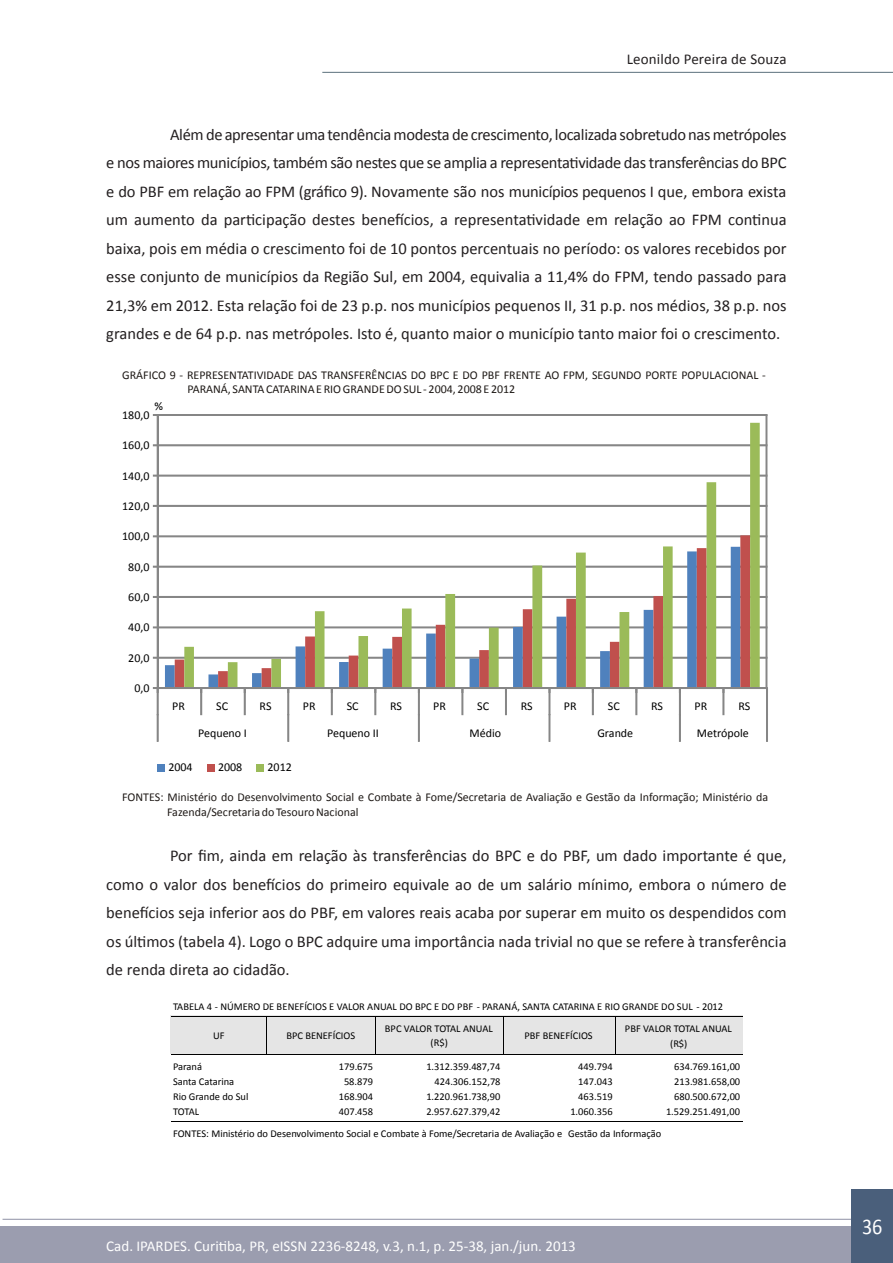
<style>
.page{position:relative;width:893px;height:1263px;background:#fff}
.page>*{position:absolute;margin:0;border:0;box-sizing:border-box;transform-origin:0 0}
.t1{font:22.5px "Calibri";color:#fff;scale:.9 1}
.TEXTO_NORMAL{font:16.5px/28.5px "Calibri";color:#231f20;text-align:justify}
.t2{font:15px "Calibri";color:#fff}
.t3{font:15px "Calibri";letter-spacing:.01em;color:#231f20}
.t4{font:12px/13.5px "Calibri";color:#1f1a17}
.t5{font:12px "Calibri";color:#000}
.t6{font:10.5px/15px "Calibri";color:#000;text-align:center}
</style>
<div class="page">
<hr style="left:3px;top:1219px;width:890px;height:1px;background:#9b9daf">
<div style="left:0;top:1227px;width:893px;height:36px;background:#9b9daf"></div>
<hr style="left:322px;top:72px;width:571px;height:1px;background:#5b717c">
<div style="left:851px;top:1189px;width:42px;height:74px;background:#4a5f7b"></div>
<div style="left:158px;top:657px;width:609px;height:1px;border:1px solid #868686"></div>
<div style="left:158px;top:627px;width:609px;height:1px;border:1px solid #868686"></div>
<div style="left:158px;top:596px;width:609px;height:1px;border:1px solid #868686"></div>
<div style="left:158px;top:566px;width:609px;height:1px;border:1px solid #868686"></div>
<div style="left:158px;top:536px;width:609px;height:1px;border:1px solid #868686"></div>
<div style="left:158px;top:505px;width:609px;height:1px;border:1px solid #868686"></div>
<div style="left:158px;top:475px;width:609px;height:1px;border:1px solid #868686"></div>
<div style="left:158px;top:445px;width:609px;height:1px;border:1px solid #868686"></div>
<div style="left:158px;top:414px;width:609px;height:2px;border:1px solid #868686"></div>
<svg style="left:184px;top:423px;width:576px;height:264px"></svg>
<div style="left:157px;top:415px;width:1px;height:273px;border:1px solid #868686"></div>
<div style="left:766px;top:415px;width:1px;height:273px;border:1px solid #868686"></div>
<div style="left:158px;top:687px;width:609px;height:2px;border:1px solid #868686"></div>
<svg style="left:201px;top:688px;width:1px;height:27px"></svg>
<svg style="left:244px;top:688px;width:1px;height:27px"></svg>
<svg style="left:331px;top:688px;width:1px;height:27px"></svg>
<svg style="left:375px;top:688px;width:1px;height:27px"></svg>
<svg style="left:462px;top:688px;width:1px;height:27px"></svg>
<svg style="left:505px;top:688px;width:1px;height:27px"></svg>
<svg style="left:592px;top:688px;width:1px;height:27px"></svg>
<svg style="left:636px;top:688px;width:1px;height:27px"></svg>
<svg style="left:723px;top:688px;width:1px;height:27px"></svg>
<svg style="left:766px;top:688px;width:2px;height:27px"></svg>
<svg style="left:153px;top:687px;width:5px;height:54px"></svg>
<svg style="left:288px;top:688px;width:1px;height:53px"></svg>
<svg style="left:418px;top:688px;width:1px;height:53px"></svg>
<svg style="left:549px;top:688px;width:1px;height:53px"></svg>
<svg style="left:679px;top:688px;width:1px;height:53px"></svg>
<div style="left:766px;top:715px;width:2px;height:26px;border:1px solid #868686"></div>
<div style="left:157px;top:764px;width:8px;height:7px;background:#4f81bd"></div>
<div style="left:207px;top:764px;width:8px;height:7px;background:#c0504d"></div>
<div style="left:257px;top:764px;width:7px;height:7px;background:#9bbb59"></div>
<div style="left:171px;top:1016px;width:572px;height:38px;background:#e5e5e5"></div>
<hr style="left:171px;top:1016px;width:95px;height:1px;background:#000">
<hr style="left:267px;top:1016px;width:108px;height:1px;background:#000">
<hr style="left:376px;top:1016px;width:127px;height:1px;background:#000">
<hr style="left:504px;top:1016px;width:111px;height:1px;background:#000">
<hr style="left:615px;top:1016px;width:128px;height:1px;background:#000">
<hr style="left:266px;top:1016px;width:1px;height:38px;background:#000">
<hr style="left:375px;top:1016px;width:1px;height:38px;background:#000">
<hr style="left:503px;top:1016px;width:1px;height:38px;background:#000">
<hr style="left:615px;top:1016px;width:1px;height:38px;background:#000">
<hr style="left:171px;top:1054px;width:95px;height:1px;background:#000">
<hr style="left:268px;top:1054px;width:107px;height:1px;background:#000">
<hr style="left:376px;top:1054px;width:127px;height:1px;background:#000">
<hr style="left:504px;top:1054px;width:111px;height:1px;background:#000">
<hr style="left:616px;top:1054px;width:127px;height:1px;background:#000">
<hr style="left:171px;top:1121px;width:96px;height:1px;background:#000">
<hr style="left:267px;top:1121px;width:108px;height:1px;background:#000">
<hr style="left:376px;top:1121px;width:127px;height:1px;background:#000">
<hr style="left:504px;top:1121px;width:111px;height:1px;background:#000">
<hr style="left:616px;top:1121px;width:127px;height:1px;background:#000">
<p class="t3" style="left:627px;top:50px;width:161px">Leonildo Pereira de Souza</p>
<p class="TEXTO_NORMAL" style="left:106px;top:119px;width:682px;text-indent:64px">Além de apresentar uma tendência modesta de crescimento, localizada sobretudo nas metrópoles e nos maiores municípios, também são nestes que se amplia a representatividade das transferências do BPC e do PBF em relação ao FPM (gráfico 9). Novamente são nos municípios pequenos I que, embora exista um aumento da participação destes benefícios, a representatividade em relação ao FPM continua baixa, pois em média o crescimento foi de 10 pontos percentuais no período: os valores recebidos por esse conjunto de municípios da Região Sul, em 2004, equivalia a 11,4% do FPM, tendo passado para 21,3% em 2012. Esta relação foi de 23 p.p. nos municípios pequenos II, 31 p.p. nos médios, 38 p.p. nos grandes e de 64 p.p. nas metrópoles. Isto é, quanto maior o município tanto maior foi o crescimento.</p>
<p class="t4" style="left:187px;top:368px;width:580px;text-indent:-65px">GRÁFICO 9 - REPRESENTATIVIDADE DAS TRANSFERÊNCIAS DO BPC E DO PBF FRENTE AO FPM, SEGUNDO PORTE POPULACIONAL -<br>PARANÁ, SANTA CATARINA E RIO GRANDE DO SUL - 2004, 2008 E 2012</p>
<p class="t5" style="left:154px;top:398px;width:10px">%</p>
<p class="t5" style="left:122px;top:407px;width:29px">180,0</p>
<p class="t5" style="left:122px;top:438px;width:29px">160,0</p>
<p class="t5" style="left:122px;top:468px;width:29px">140,0</p>
<p class="t5" style="left:122px;top:498px;width:29px">120,0</p>
<p class="t5" style="left:122px;top:529px;width:29px">100,0</p>
<p class="t5" style="left:128px;top:559px;width:23px">80,0</p>
<p class="t5" style="left:128px;top:589px;width:23px">60,0</p>
<p class="t5" style="left:128px;top:620px;width:23px">40,0</p>
<p class="t5" style="left:128px;top:650px;width:23px">20,0</p>
<p class="t5" style="left:134px;top:680px;width:17px">0,0</p>
<p class="t5" style="left:172px;top:698px;width:14px">PR</p>
<p class="t5" style="left:216px;top:698px;width:13px">SC</p>
<p class="t5" style="left:260px;top:698px;width:13px">RS</p>
<p class="t5" style="left:303px;top:698px;width:14px">PR</p>
<p class="t5" style="left:347px;top:698px;width:13px">SC</p>
<p class="t5" style="left:390px;top:698px;width:13px">RS</p>
<p class="t5" style="left:433px;top:698px;width:14px">PR</p>
<p class="t5" style="left:477px;top:698px;width:13px">SC</p>
<p class="t5" style="left:521px;top:698px;width:13px">RS</p>
<p class="t5" style="left:564px;top:698px;width:14px">PR</p>
<p class="t5" style="left:608px;top:698px;width:13px">SC</p>
<p class="t5" style="left:651px;top:698px;width:13px">RS</p>
<p class="t5" style="left:694px;top:698px;width:14px">PR</p>
<p class="t5" style="left:738px;top:698px;width:13px">RS</p>
<p class="t5" style="left:198px;top:725px;width:50px">Pequeno I</p>
<p class="t5" style="left:327px;top:725px;width:53px">Pequeno II</p>
<p class="t5" style="left:469px;top:725px;width:33px">Médio</p>
<p class="t5" style="left:597px;top:725px;width:37px">Grande</p>
<p class="t5" style="left:697px;top:725px;width:53px">Metrópole</p>
<p class="t5" style="left:168px;top:760px;width:26px">2004</p>
<p class="t5" style="left:218px;top:760px;width:26px">2008</p>
<p class="t5" style="left:268px;top:760px;width:26px">2012</p>
<p class="t4" style="left:167px;top:789px;width:602px;line-height:15px;text-indent:-45px">FONTES: Ministério do Desenvolvimento Social e Combate à Fome/Secretaria de Avaliação e Gestão da Informação; Ministério da<br>Fazenda/Secretaria do Tesouro Nacional</p>
<p class="TEXTO_NORMAL" style="left:106px;top:840px;width:682px;text-indent:64px">Por fim, ainda em relação às transferências do BPC e do PBF, um dado importante é que, como o valor dos benefícios do primeiro equivale ao de um salário mínimo, embora o número de benefícios seja inferior aos do PBF, em valores reais acaba por superar em muito os despendidos com os últimos (tabela 4). Logo o BPC adquire uma importância nada trivial no que se refere à transferência de renda direta ao cidadão.</p>
<p class="t6" style="left:173px;top:998px;width:552px">TABELA 4 - NÚMERO DE BENEFÍCIOS E VALOR ANUAL DO BPC E DO PBF - PARANÁ, SANTA CATARINA E RIO GRANDE DO SUL - 2012</p>
<p class="t6" style="left:213px;top:1028px;width:13px">UF</p>
<p class="t6" style="left:286px;top:1028px;width:70px">BPC BENEFÍCIOS</p>
<p class="t6" style="left:385px;top:1020px;width:109px">BPC VALOR TOTAL ANUAL (R$)</p>
<p class="t6" style="left:525px;top:1028px;width:70px">PBF BENEFÍCIOS</p>
<p class="t6" style="left:625px;top:1020px;width:109px">PBF VALOR TOTAL ANUAL (R$)</p>
<p class="t6" style="left:173px;top:1058px;width:31px">Paraná</p>
<p class="t6" style="left:339px;top:1058px;width:36px">179.675</p>
<p class="t6" style="left:426px;top:1058px;width:76px">1.312.359.487,74</p>
<p class="t6" style="left:578px;top:1058px;width:36px">449.794</p>
<p class="t6" style="left:674px;top:1058px;width:68px">634.769.161,00</p>
<p class="t6" style="left:173px;top:1073px;width:63px">Santa Catarina</p>
<p class="t6" style="left:344px;top:1073px;width:31px">58.879</p>
<p class="t6" style="left:434px;top:1073px;width:68px">424.306.152,78</p>
<p class="t6" style="left:578px;top:1073px;width:36px">147.043</p>
<p class="t6" style="left:674px;top:1073px;width:68px">213.981.658,00</p>
<p class="t6" style="left:173px;top:1088px;width:77px">Rio Grande do Sul</p>
<p class="t6" style="left:339px;top:1088px;width:36px">168.904</p>
<p class="t6" style="left:426px;top:1088px;width:76px">1.220.961.738,90</p>
<p class="t6" style="left:578px;top:1088px;width:36px">463.519</p>
<p class="t6" style="left:674px;top:1088px;width:68px">680.500.672,00</p>
<p class="t6" style="left:173px;top:1103px;width:28px">TOTAL</p>
<p class="t6" style="left:339px;top:1103px;width:36px">407.458</p>
<p class="t6" style="left:426px;top:1103px;width:76px">2.957.627.379,42</p>
<p class="t6" style="left:570px;top:1103px;width:44px">1.060.356</p>
<p class="t6" style="left:666px;top:1103px;width:76px">1.529.251.491,00</p>
<p class="t6" style="left:173px;top:1125px;width:490px">FONTES: Ministério do Desenvolvimento Social e Combate à Fome/Secretaria de Avaliação e Gestão da Informação</p>
<p class="t2" style="left:106px;top:1236px;width:471px">Cad. IPARDES. Curitiba, PR, eISSN 2236-8248, v.3, n.1, p. 25-38, jan./jun. 2013</p>
<h1 class="t1" style="left:862px;top:1213px;width:24px">36</h1>
</div>
